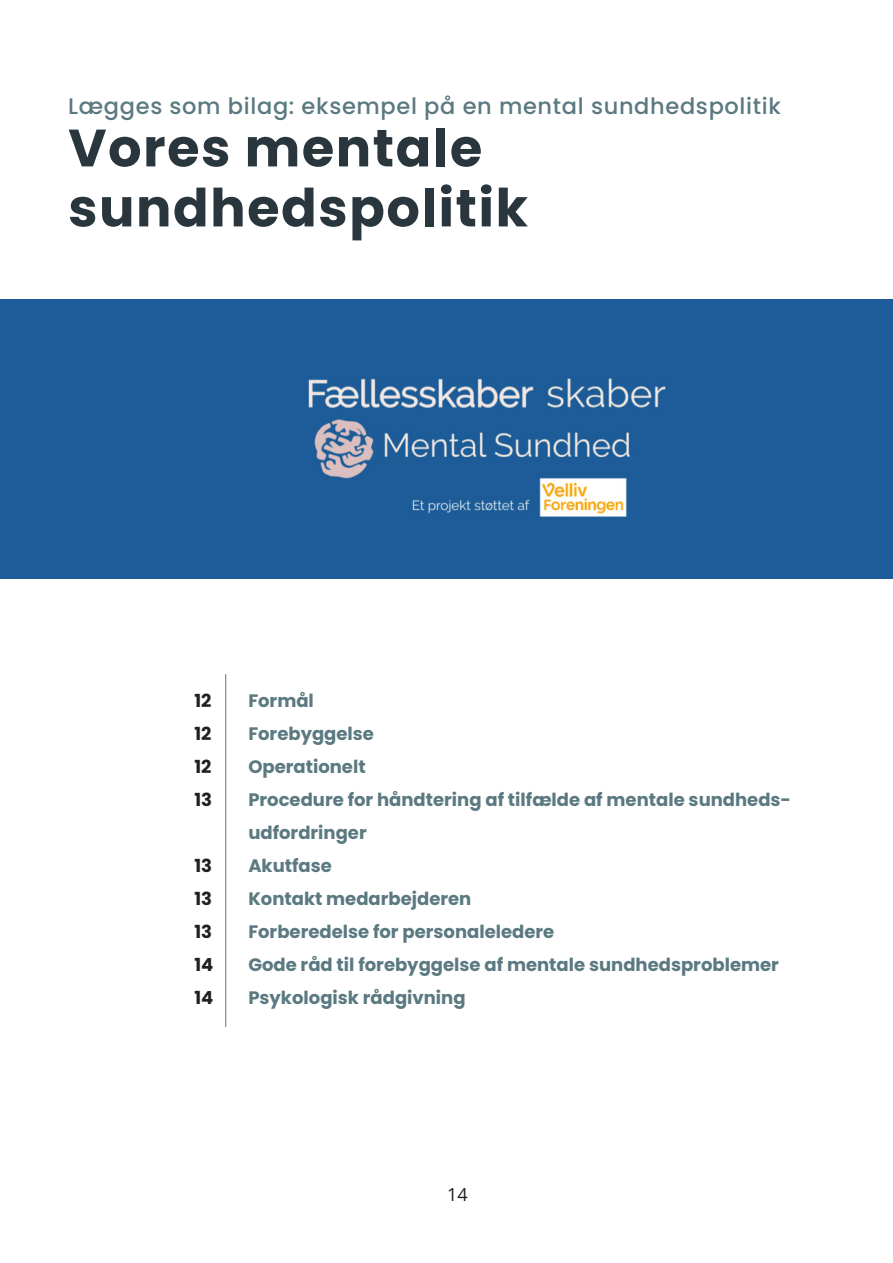
<style>
.page{position:relative;width:893px;height:1263px;background:#fff}
.page>*{position:absolute;margin:0;border:0;box-sizing:border-box;transform-origin:0 0}
.t1{font:700 52.5px "Poppins";letter-spacing:.03em;color:#2a363e}
.t2{font:500 22.5px "Poppins";letter-spacing:.03em;color:#5b7981}
.t3{font:700 18px "Poppins";color:#5b7981}
.t4{font:700 18px "Poppins";color:#231f20}
.t5{font:18px "Open Sans";color:#231f20}
</style>
<div class="page">
<div style="left:0;top:300px;width:893px;height:279px;background:#1e5c99"></div>
<img style="left:308px;top:378px;width:358px;height:139px">
<hr style="left:225px;top:674px;width:1px;height:353px;background:#5b7981">
<p class="t2" style="left:68px;top:93px;width:714px">Lægges som bilag: eksempel på en mental sundhedspolitik</p>
<p class="t1" style="left:68px;top:118px;width:416px">Vores mentale</p>
<p class="t1" style="left:68px;top:178px;width:461px">sundhedspolitik</p>
<p class="t4" style="left:194px;top:690px;width:19px">12</p>
<p class="t3" style="left:248px;top:690px;width:67px">Formål</p>
<p class="t4" style="left:194px;top:723px;width:19px">12</p>
<p class="t3" style="left:248px;top:723px;width:127px">Forebyggelse</p>
<p class="t4" style="left:194px;top:756px;width:19px">12</p>
<p class="t3" style="left:248px;top:756px;width:119px">Operationelt</p>
<p class="t4" style="left:194px;top:789px;width:19px">13</p>
<p class="t3" style="left:248px;top:789px;width:544px">Procedure for håndtering af tilfælde af mentale sundheds-</p>
<p class="t3" style="left:248px;top:822px;width:120px">udfordringer</p>
<p class="t4" style="left:194px;top:855px;width:19px">13</p>
<p class="t3" style="left:248px;top:855px;width:85px">Akutfase</p>
<p class="t4" style="left:194px;top:888px;width:19px">13</p>
<p class="t3" style="left:248px;top:888px;width:225px">Kontakt medarbejderen</p>
<p class="t4" style="left:194px;top:921px;width:19px">13</p>
<p class="t3" style="left:248px;top:921px;width:307px">Forberedelse for personaleledere</p>
<p class="t4" style="left:194px;top:954px;width:20px">14</p>
<p class="t3" style="left:248px;top:954px;width:532px">Gode råd til forebyggelse af mentale sundhedsproblemer</p>
<p class="t4" style="left:194px;top:987px;width:20px">14</p>
<p class="t3" style="left:248px;top:987px;width:219px">Psykologisk rådgivning</p>
<p class="t5" style="left:447px;top:1182px;width:22px">14</p>
</div>
